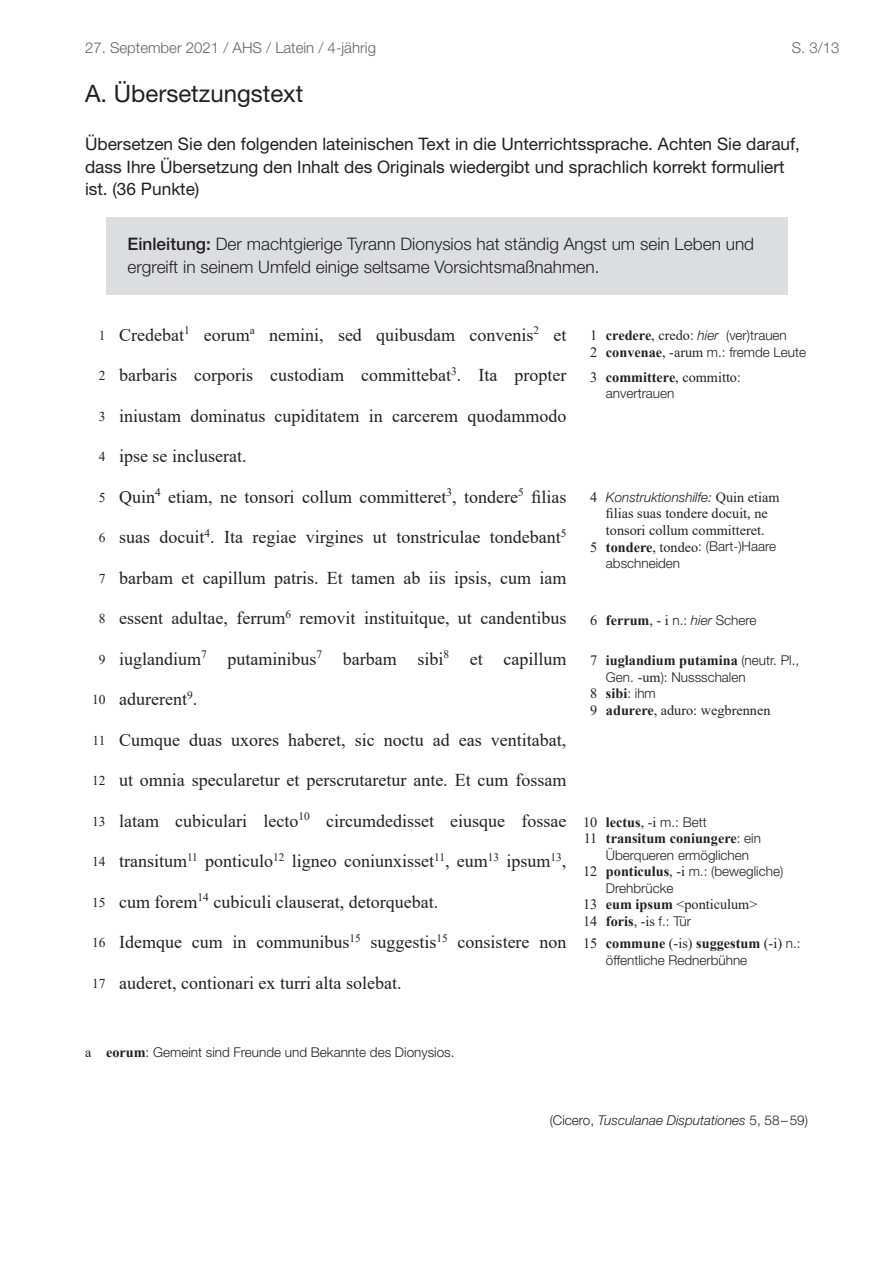
<style>
.page{position:relative;width:893px;height:1263px;background:#fff}
.page>*{position:absolute;margin:0;border:0;box-sizing:border-box;transform-origin:0 0}
.t1{font:24px "Helvetica Neue LT Std";color:#231f20}
.t2{font:18px "Times New Roman";color:#231f20}
.t3{font:17.25px/22.5px "Helvetica Neue LT Pro";color:#231f20}
.t4{font:300 17.25px/22.5px "Helvetica Neue LT Pro";color:#231f20}
.t5{font:300 15px "Helvetica Neue LT Std";color:#636366}
.t6{font:14.25px/16.5px "Times New Roman";color:#231f20}
.t7{font:700 14.25px "Times New Roman";color:#231f20}
.t8{font:300 13.5px/16.5px "Helvetica Neue LT Pro";color:#231f20}
.t9{font:italic 300 13.5px "Helvetica Neue LT Std";color:#231f20}
.t10{font:italic 300 13.5px "Helvetica Neue LT Pro";color:#231f20}
.t11{font:13.5px "Times New Roman";color:#231f20}
.s1{font-weight:500}
.s2{font-family:"Times New Roman";font-weight:400;font-size:14.25px}
.s3{font-family:"Times New Roman";font-weight:700;font-size:14.25px}
.s4{font-style:italic}
.s5{font-weight:700}
.s6{font-family:"Helvetica Neue LT Pro";font-weight:300;font-size:13.5px}
.s7{font-family:"Times New Roman";font-weight:400;font-style:normal;font-size:14.25px}
.s8{font-weight:400}
.s9{font-style:normal}
</style>
<div class="page">
<div style="left:106px;top:217px;width:682px;height:78px;background:#dcdddf"></div>
<p class="t5" style="left:85px;top:39px;width:292px">27. September 2021 / AHS / Latein / 4-jährig</p>
<p class="t5" style="left:792px;top:39px;width:49px">S. 3/13</p>
<h1 class="t1" style="left:85px;top:79px;width:220px">A. Übersetzungstext</h1>
<p class="t3" style="left:85px;top:132px;width:716px">Übersetzen Sie den folgenden lateinischen Text in die Unterrichtssprache. Achten Sie darauf, dass Ihre Übersetzung den Inhalt des Originals wiedergibt und sprachlich korrekt formuliert ist. (36 Punkte)</p>
<p class="t4" style="left:128px;top:233px;width:628px"><span class="s1">Einleitung:</span> Der machtgierige Tyrann Dionysios hat ständig Angst um sein Leben und ergreift in seinem Umfeld einige seltsame Vorsichtsmaßnahmen.</p>
<p class="t11" style="left:99px;top:326px;width:8px">1</p>
<p class="t11" style="left:99px;top:366px;width:8px">2</p>
<p class="t11" style="left:99px;top:407px;width:8px">3</p>
<p class="t11" style="left:99px;top:447px;width:8px">4</p>
<p class="t11" style="left:99px;top:488px;width:8px">5</p>
<p class="t11" style="left:99px;top:528px;width:8px">6</p>
<p class="t11" style="left:99px;top:569px;width:8px">7</p>
<p class="t11" style="left:99px;top:609px;width:8px">8</p>
<p class="t11" style="left:99px;top:650px;width:8px">9</p>
<p class="t11" style="left:92px;top:690px;width:15px">10</p>
<p class="t11" style="left:93px;top:731px;width:15px">11</p>
<p class="t11" style="left:92px;top:771px;width:15px">12</p>
<p class="t11" style="left:92px;top:812px;width:15px">13</p>
<p class="t11" style="left:92px;top:852px;width:15px">14</p>
<p class="t11" style="left:92px;top:893px;width:15px">15</p>
<p class="t11" style="left:92px;top:933px;width:15px">16</p>
<p class="t11" style="left:92px;top:974px;width:15px">17</p>
<p class="t2" style="left:119px;top:322px;width:449px">Credebat<sup>1</sup> eorum<sup>a</sup> nemini, sed quibusdam convenis<sup>2</sup> et</p>
<p class="t2" style="left:119px;top:362px;width:449px">barbaris corporis custodiam committebat<sup>3</sup>. Ita propter</p>
<p class="t2" style="left:119px;top:403px;width:449px">iniustam dominatus cupiditatem in carcerem quodammodo</p>
<p class="t2" style="left:119px;top:443px;width:129px">ipse se incluserat.</p>
<p class="t2" style="left:119px;top:484px;width:449px">Quin<sup>4</sup> etiam, ne tonsori collum committeret<sup>3</sup>, tondere<sup>5</sup> filias</p>
<p class="t2" style="left:119px;top:524px;width:449px">suas docuit<sup>4</sup>. Ita regiae virgines ut tonstriculae tondebant<sup>5</sup></p>
<p class="t2" style="left:119px;top:565px;width:449px">barbam et capillum patris. Et tamen ab iis ipsis, cum iam</p>
<p class="t2" style="left:119px;top:605px;width:449px">essent adultae, ferrum<sup>6</sup> removit instituitque, ut candentibus</p>
<p class="t2" style="left:119px;top:646px;width:449px">iuglandium<sup>7</sup> putaminibus<sup>7</sup> barbam sibi<sup>8</sup> et capillum</p>
<p class="t2" style="left:119px;top:686px;width:80px">adurerent<sup>9</sup>.</p>
<p class="t2" style="left:119px;top:727px;width:449px">Cumque duas uxores haberet, sic noctu ad eas ventitabat,</p>
<p class="t2" style="left:119px;top:767px;width:449px">ut omnia specularetur et perscrutaretur ante. Et cum fossam</p>
<p class="t2" style="left:119px;top:808px;width:449px">latam cubiculari lecto<sup>10</sup> circumdedisset eiusque fossae</p>
<p class="t2" style="left:119px;top:848px;width:449px">transitum<sup>11</sup> ponticulo<sup>12</sup> ligneo coniunxisset<sup>11</sup>, eum<sup>13</sup> ipsum<sup>13</sup>,</p>
<p class="t2" style="left:119px;top:889px;width:321px">cum forem<sup>14</sup> cubiculi clauserat, detorquebat.</p>
<p class="t2" style="left:119px;top:929px;width:449px">Idemque cum in communibus<sup>15</sup> suggestis<sup>15</sup> consistere non</p>
<p class="t2" style="left:119px;top:970px;width:284px">auderet, contionari ex turri alta solebat.</p>
<p class="t8" style="left:590px;top:327px;width:217px"><span class="s2">1</span> <span class="s3">credere</span><span class="s2">, credo</span>: <span class="s4">hier</span> (ver)trauen<br><span class="s2">2</span> <span class="s3">convenae</span><span class="s2">, -arum</span> m.: fremde Leute</p>
<p class="t6" style="left:590px;top:368px;width:152px">3 <span class="s5">committere</span>, committo<span class="s6">:</span></p>
<p class="t8" style="left:606px;top:385px;width:70px">anvertrauen</p>
<p class="t10" style="left:590px;top:489px;width:191px"><span class="s7">4</span> Konstruktionshilfe: <span class="s7">Quin etiam</span></p>
<p class="t6" style="left:606px;top:505px;width:163px">filias suas tondere docuit, ne tonsori collum committeret.</p>
<p class="t8" style="left:606px;top:538px;width:172px;text-indent:-16px"><span class="s2">5</span> <span class="s3">tondere</span><span class="s2">, tondeo</span>: (Bart-)Haare abschneiden</p>
<p class="t8" style="left:590px;top:611px;width:168px"><span class="s2">6</span> <span class="s3">ferrum</span><span class="s2">, - i</span> n.: <span class="s4">hier</span> Schere</p>
<p class="t7" style="left:590px;top:650px;width:210px"><span class="s8">7</span> iuglandium putamina <span class="s6">(neutr. Pl.,</span></p>
<p class="t8" style="left:606px;top:668px;width:141px">Gen. <span class="s2">-um</span>): Nussschalen</p>
<p class="t6" style="left:590px;top:685px;width:182px">8 <span class="s5">sibi</span><span class="s6">: ihm<br></span>9 <span class="s5">adurere</span>, aduro: wegbrennen</p>
<p class="t8" style="left:583px;top:813px;width:125px"><span class="s2">10</span> <span class="s3">lectus</span><span class="s2">, -i</span> m.: Bett</p>
<p class="t7" style="left:584px;top:828px;width:179px"><span class="s8">11</span> transitum coniungere<span class="s6">: ein</span></p>
<p class="t8" style="left:606px;top:846px;width:145px">Überqueren ermöglichen</p>
<p class="t8" style="left:583px;top:863px;width:202px"><span class="s2">12</span> <span class="s3">ponticulus</span><span class="s2">, -i</span> m.: (bewegliche)</p>
<p class="t8" style="left:606px;top:879px;width:69px">Drehbrücke</p>
<p class="t6" style="left:583px;top:896px;width:176px">13 <span class="s5">eum ipsum</span> &lt;ponticulum&gt;<br>14 <span class="s5">foris</span>, -is <span class="s6">f.: Tür</span></p>
<p class="t7" style="left:583px;top:933px;width:219px"><span class="s8">15</span> commune <span class="s8">(-is)</span> suggestum <span class="s8">(-i)</span> <span class="s6">n.:</span></p>
<p class="t8" style="left:606px;top:951px;width:143px">öffentliche Rednerbühne</p>
<p class="t8" style="left:85px;top:1044px;width:371px"><span class="s2">a</span> <span class="s3">eorum</span>: Gemeint sind Freunde und Bekannte des Dionysios.</p>
<p class="t9" style="left:550px;top:1112px;width:260px"><span class="s9">(Cicero,</span> Tusculanae Disputationes <span class="s9">5, 58–59)</span></p>
</div>
